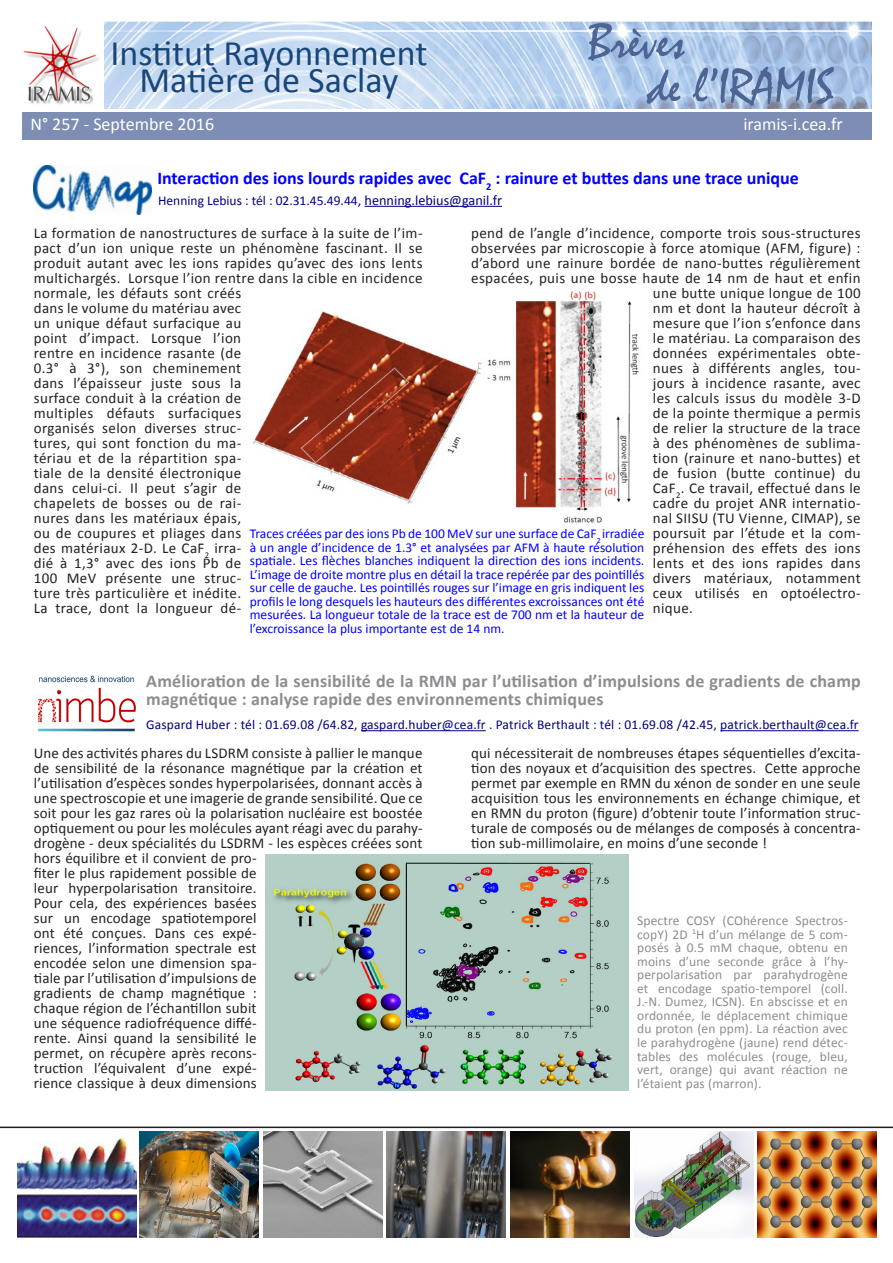
<style>
.page{position:relative;width:893px;height:1263px;background:#fff}
.page>*{position:absolute;margin:0;border:0;box-sizing:border-box;transform-origin:0 0}
.t1{font:51px "Mistral";color:#4e6593}
.t2{font:36px "Calibri";color:#194679}
.t3{font:700 18px/18px "Calibri";letter-spacing:.01em;color:#8b8d90}
.t4{font:700 18px "Calibri";color:#00f}
.t5{font:18px "Calibri";color:#fff}
.t6{font:15px/15px "Calibri";letter-spacing:.025em;color:#231f20}
.t7{font:13.5px/13.5px "Calibri";color:#00f;text-align:justify}
.t8{font:13.5px/13.5px "Calibri";letter-spacing:.01em;color:#8b8d90;text-align:justify}
.t9{font:13.5px "Calibri";letter-spacing:.01em;color:#000080}
.s1{font-size:14.25px}
</style>
<div class="page">
<img style="left:104px;top:21px;width:768px;height:88px">
<img style="left:23px;top:26px;width:76px;height:78px">
<div style="left:22px;top:112px;width:850px;height:28px;background:#7d8db3"></div>
<hr style="left:0;top:1126px;width:893px;height:2px;background:#231f20">
<hr style="left:364px;top:206px;width:138px;height:1px;background:#000080">
<hr style="left:361px;top:730px;width:125px;height:1px;background:#000080">
<hr style="left:720px;top:730px;width:139px;height:1px;background:#000080">
<img style="left:37px;top:675px;width:99px;height:57px">
<img style="left:139px;top:1131px;width:119px;height:107px">
<img style="left:387px;top:1131px;width:119px;height:107px">
<img style="left:263px;top:1131px;width:119px;height:107px">
<img style="left:511px;top:1131px;width:119px;height:107px">
<img style="left:634px;top:1131px;width:119px;height:107px">
<img style="left:757px;top:1131px;width:119px;height:107px">
<img style="left:18px;top:1137px;width:119px;height:101px">
<img style="left:34px;top:166px;width:117px;height:49px">
<img style="left:265px;top:854px;width:364px;height:237px">
<img style="left:253px;top:288px;width:386px;height:235px">
<p class="t2" style="left:110px;top:30px;width:318px">Institut Rayonnement</p>
<p class="t2" style="left:139px;top:57px;width:260px">Matière de Saclay</p>
<p class="t1" style="left:588px;top:11px;width:99px">Brèves</p>
<p class="t1" style="left:647px;top:56px;width:188px">de l’IRAMIS</p>
<p class="t5" style="left:31px;top:112px;width:185px">N° 257 - Septembre 2016</p>
<p class="t5" style="left:743px;top:112px;width:101px">iramis-i.cea.fr</p>
<p class="t4" style="left:157px;top:167px;width:643px">Interaction des ions lourds rapides avec CaF<sub>2</sub> : rainure et buttes dans une trace unique</p>
<p class="t6" style="left:471px;top:225px;width:391px">pend de l’angle d’incidence, comporte trois sous-structures</p>
<p class="t6" style="left:471px;top:240px;width:391px">observées par microscopie à force atomique (AFM, figure) :</p>
<p class="t6" style="left:471px;top:255px;width:391px">d’abord une rainure bordée de nano-buttes régulièrement</p>
<p class="t6" style="left:471px;top:270px;width:391px">espacées, puis une bosse haute de 14 nm de haut et enfin</p>
<p class="t6" style="left:653px;top:285px;width:209px">une butte unique longue de 100</p>
<p class="t6" style="left:653px;top:300px;width:209px">nm et dont la hauteur décroît à</p>
<p class="t6" style="left:653px;top:315px;width:209px">mesure que l’ion s’enfonce dans</p>
<p class="t6" style="left:653px;top:330px;width:209px">le matériau. La comparaison des</p>
<p class="t6" style="left:653px;top:345px;width:209px">données expérimentales obte-</p>
<p class="t6" style="left:653px;top:360px;width:209px">nues à différents angles, tou-</p>
<p class="t6" style="left:653px;top:375px;width:209px">jours à incidence rasante, avec</p>
<p class="t6" style="left:653px;top:390px;width:209px">les calculs issus du modèle 3-D</p>
<p class="t6" style="left:653px;top:405px;width:209px">de la pointe thermique a permis</p>
<p class="t6" style="left:653px;top:420px;width:209px">de relier la structure de la trace</p>
<p class="t6" style="left:653px;top:435px;width:209px">à des phénomènes de sublima-</p>
<p class="t6" style="left:653px;top:450px;width:209px">tion (rainure et nano-buttes) et</p>
<p class="t6" style="left:653px;top:465px;width:209px">de fusion (butte continue) du</p>
<p class="t6" style="left:653px;top:480px;width:209px">CaF<sub>2</sub>. Ce travail, effectué dans le</p>
<p class="t6" style="left:653px;top:495px;width:209px">cadre du projet ANR internatio-</p>
<p class="t6" style="left:653px;top:510px;width:209px">nal SIISU (TU Vienne, CIMAP), se</p>
<p class="t6" style="left:653px;top:525px;width:209px">poursuit par l’étude et la com-</p>
<p class="t6" style="left:653px;top:540px;width:209px">préhension des effets des ions</p>
<p class="t6" style="left:653px;top:555px;width:209px">lents et des ions rapides dans</p>
<p class="t6" style="left:653px;top:570px;width:209px">divers matériaux, notamment</p>
<p class="t6" style="left:653px;top:585px;width:209px">ceux utilisés en optoélectro-</p>
<p class="t6" style="left:653px;top:600px;width:42px">nique.</p>
<p class="t9" style="left:158px;top:192px;width:345px">Henning Lebius : tél : 02.31.45.49.44<span class="s1">, henning.lebius@ganil.fr</span></p>
<p class="t6" style="left:34px;top:225px;width:390px">La formation de nanostructures de surface à la suite de l’im&shy;pact d’un ion unique reste un phénomène fascinant. Il se produit autant avec les ions rapides qu’avec des ions lents multichargés. Lorsque l’ion rentre dans la cible en incidence normale, les défauts sont créés<br>dans le volume du matériau avec<br>un unique défaut surfacique au<br>point d’impact. Lorsque l’ion<br>rentre en incidence rasante (de<br>0.3° à 3°), son cheminement<br>dans l’épaisseur juste sous la<br>surface conduit à la création de<br>multiples défauts surfaciques<br>organisés selon diverses struc-<br>tures, qui sont fonction du ma-<br>tériau et de la répartition spa-<br>tiale de la densité électronique<br>dans celui-ci. Il peut s’agir de<br>chapelets de bosses ou de rai-<br>nures dans les matériaux épais,<br>ou de coupures et pliages dans<br>des matériaux 2-D. Le CaF<sub>2</sub> irra-<br>dié à 1,3° avec des ions Pb de<br>100 MeV présente une struc-<br>ture très particulière et inédite.<br>La trace, dont la longueur dé-</p>
<p class="t7" style="left:250px;top:527px;width:396px">Traces créées par des ions Pb de 100 MeV sur une surface de CaF<sub>2</sub> irradiée à un angle d’incidence de 1.3° et analysées par AFM à haute résolution spatiale. Les flèches blanches indiquent la direction des ions incidents.<br>L’image de droite montre plus en détail la trace repérée par des pointillés sur celle de gauche. Les pointillés rouges sur l’image en gris indiquent les profils le long desquels les hauteurs des différentes excroissances ont été mesurées. La longueur totale de la trace est de 700 nm et la hauteur de l’excroissance la plus importante est de 14 nm.</p>
<p class="t3" style="left:146px;top:672px;width:716px">Amélioration de la sensibilité de la RMN par l’utilisation d’impulsions de gradients de champ magnétique : analyse rapide des environnements chimiques</p>
<p class="t9" style="left:146px;top:716px;width:714px">Gaspard Huber : tél : 01.69.08 /64.82, gaspard.huber@cea.fr . Patrick Berthault : tél : 01.69.08 /42.45, patrick.berthault@cea.fr</p>
<p class="t6" style="left:34px;top:745px;width:390px">Une des activités phares du LSDRM consiste à pallier le manque de sensibilité de la résonance magnétique par la création et l’utilisation d’espèces sondes hyperpolarisées, donnant accès à une spectroscopie et une imagerie de grande sensibilité. Que ce soit pour les gaz rares où la polarisation nucléaire est boostée optiquement ou pour les molécules ayant réagi avec du parahy&shy;drogène - deux spécialités du LSDRM - les espèces créées sont hors équilibre et il convient de pro-<br>fiter le plus rapidement possible de<br>leur hyperpolarisation transitoire.<br>Pour cela, des expériences basées<br>sur un encodage spatiotemporel<br>ont été conçues. Dans ces expé-<br>riences, l’information spectrale est<br>encodée selon une dimension spa-<br>tiale par l’utilisation d’impulsions de<br>gradients de champ magnétique :<br>chaque région de l’échantillon subit<br>une séquence radiofréquence diffé-<br>rente. Ainsi quand la sensibilité le<br>permet, on récupère après recons-<br>truction l’équivalent d’une expé-<br>rience classique à deux dimensions</p>
<p class="t6" style="left:471px;top:745px;width:391px;text-align:justify">qui nécessiterait de nombreuses étapes séquentielles d’excita&shy;tion des noyaux et d’acquisition des spectres. Cette approche permet par exemple en RMN du xénon de sonder en une seule acquisition tous les environnements en échange chimique, et en RMN du proton (figure) d’obtenir toute l’information struc&shy;turale de composés ou de mélanges de composés à concentra&shy;tion sub-millimolaire, en moins d’une seconde !</p>
<p class="t8" style="left:637px;top:914px;width:212px">Spectre COSY (COhérence Spectros&shy;copY) 2D <sup>1</sup>H d’un mélange de 5 com&shy;posés à 0.5 mM chaque, obtenu en moins d’une seconde grâce à l’hy&shy;perpolarisation par parahydrogène et encodage spatio-temporel (coll.<br>J.-N. Dumez, ICSN). En abscisse et en ordonnée, le déplacement chimique du proton (en ppm). La réaction avec le parahydrogène (jaune) rend détec&shy;tables des molécules (rouge, bleu, vert, orange) qui avant réaction ne l’étaient pas (marron).</p>
</div>
